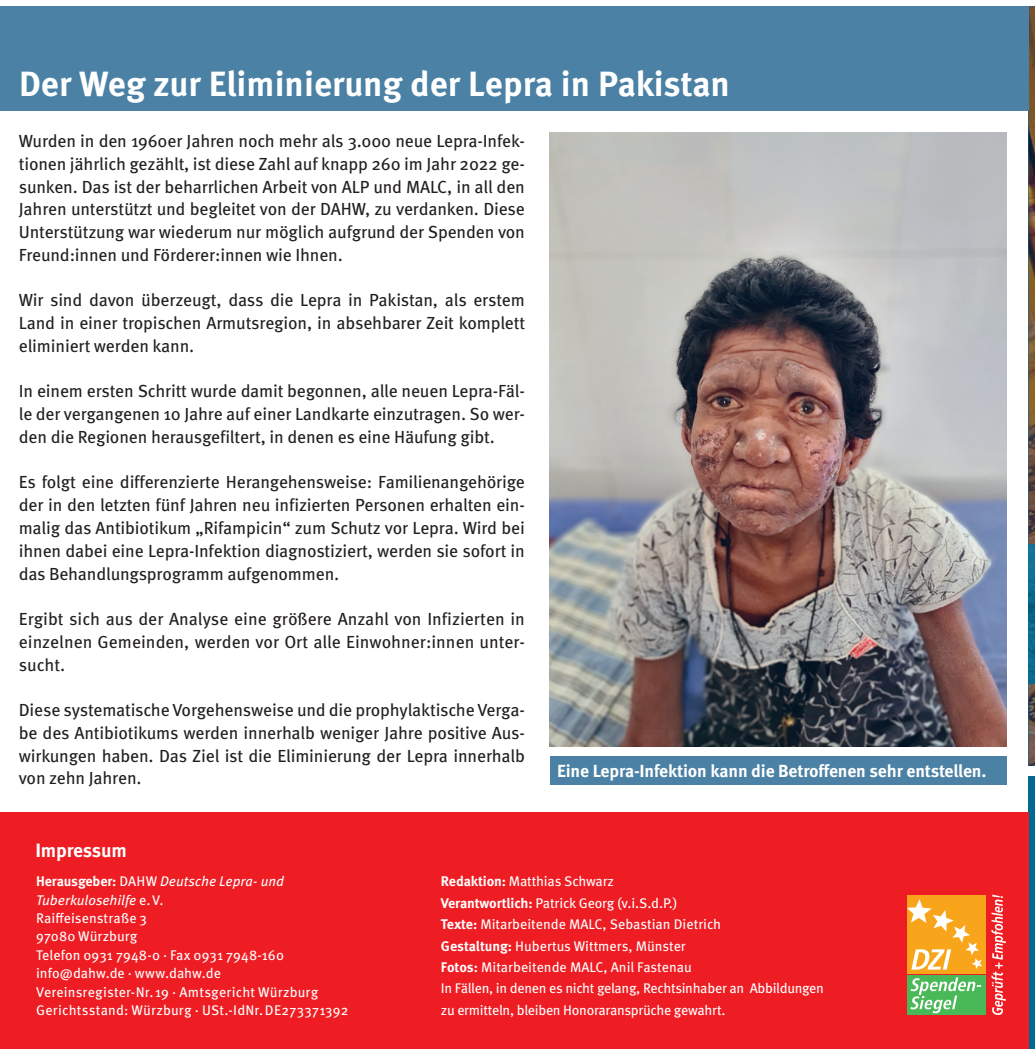
<style>
.page{position:relative;width:1035px;height:1055px;background:#fff}
.page>*{position:absolute;margin:0;border:0;box-sizing:border-box;transform-origin:0 0}
.t1{font:700 35px "Meta Pro";color:#fff}
.t2{font:700 19.25px "Meta OT";letter-spacing:-.015em;color:#fff}
.t3{font:17.5px/22.8px "Meta OT";letter-spacing:-.01em;color:#231f20;text-align:justify}
.t4{font:700 17.5px "Meta OT";letter-spacing:-.01em;color:#fff}
.t5{font:14px/18.4px "Meta OT";color:#fff}
.s1{font-weight:700}
.s2{font-style:italic}
</style>
<div class="page">
<div style="left:1028px;top:775px;width:7px;height:273px;background:#016991"></div>
<img style="left:1028px;top:6px;width:7px;height:759px">
<img style="left:1028px;top:544px;width:7px;height:139px">
<div style="left:0;top:812px;width:1028px;height:236px;background:#ee1d23"></div>
<div style="left:907px;top:894px;width:79px;height:79px;background:#f9a51b"></div>
<div style="left:907px;top:975px;width:79px;height:40px;background:#49b857"></div>
<svg style="left:910px;top:977px;width:71px;height:36px"></svg>
<svg style="left:907px;top:899px;width:75px;height:70px"></svg>
<svg style="left:991px;top:894px;width:15px;height:121px"></svg>
<div style="left:0;top:6px;width:1028px;height:105px;background:#4b81a4"></div>
<div style="left:550px;top:756px;width:456px;height:28px;background:#4b81a4"></div>
<img style="left:550px;top:133px;width:456px;height:613px">
<h1 class="t1" style="left:19px;top:56px;width:712px">Der Weg zur Eliminierung der Lepra in Pakistan</h1>
<p class="t3" style="left:19px;top:130px;width:508px">Wurden in den 1960er Jahren noch mehr als 3.000 neue Lepra-Infek&shy;tionen jährlich gezählt, ist diese Zahl auf knapp 260 im Jahr 2022 ge&shy;sunken. Das ist der beharrlichen Arbeit von ALP und MALC, in all den Jahren unterstützt und begleitet von der DAHW, zu verdanken. Diese Unterstützung war wiederum nur möglich aufgrund der Spenden von Freund:innen und Förderer:innen wie Ihnen.</p>
<p class="t3" style="left:19px;top:289px;width:508px">Wir sind davon überzeugt, dass die Lepra in Pakistan, als erstem Land in einer tropischen Armutsregion, in absehbarer Zeit komplett eliminiert werden kann.</p>
<p class="t3" style="left:19px;top:380px;width:508px">In einem ersten Schritt wurde damit begonnen, alle neuen Lepra-Fäl&shy;le der vergangenen 10 Jahre auf einer Landkarte einzutragen. So wer&shy;den die Regionen herausgefiltert, in denen es eine Häufung gibt.</p>
<p class="t3" style="left:19px;top:471px;width:508px">Es folgt eine differenzierte Herangehensweise: Familienangehörige der in den letzten fünf Jahren neu infizierten Personen erhalten ein&shy;malig das Antibiotikum „Rifampicin“ zum Schutz vor Lepra. Wird bei ihnen dabei eine Lepra-Infektion diagnostiziert, werden sie sofort in das Behandlungsprogramm aufgenommen.</p>
<p class="t3" style="left:19px;top:608px;width:507px">Ergibt sich aus der Analyse eine größere Anzahl von Infizierten in einzelnen Gemeinden, werden vor Ort alle Einwohner:innen unter&shy;sucht.</p>
<p class="t3" style="left:19px;top:699px;width:508px">Diese systematische Vorgehensweise und die prophylaktische Verga&shy;be des Antibiotikums werden innerhalb weniger Jahre positive Aus&shy;wirkungen haben. Das Ziel ist die Eliminierung der Lepra innerhalb von zehn Jahren.</p>
<p class="t4" style="left:557px;top:760px;width:431px">Eine Lepra-Infektion kann die Betroffenen sehr entstellen.</p>
<p class="t2" style="left:35px;top:837px;width:93px">Impressum</p>
<p class="t5" style="left:36px;top:872px;width:314px"><span class="s1">Herausgeber:</span> DAHW <span class="s2">Deutsche Lepra- und Tuberkulosehilfe</span> e. V.<br>Raiffeisenstraße 3<br>97080 Würzburg<br>Telefon 0931 7948-0 · Fax 0931 7948-160 info@dahw.de · www.dahw.de<br>Vereinsregister-Nr. 19 · Amtsgericht Würzburg Gerichtsstand: Würzburg · USt.-IdNr. DE273371392</p>
<p class="t5" style="left:441px;top:871px;width:384px;line-height:21.3px"><span class="s1">Redaktion:</span> Matthias Schwarz<br><span class="s1">Verantwortlich:</span> Patrick Georg (v.i.S.d.P.)<br><span class="s1">Texte:</span> Mitarbeitende MALC, Sebastian Dietrich<br><span class="s1">Gestaltung:</span> Hubertus Wittmers, Münster<br><span class="s1">Fotos:</span> Mitarbeitende MALC, Anil Fastenau<br>In Fällen, in denen es nicht gelang, Rechtsinhaber an Abbildungen zu ermitteln, bleiben Honoraransprüche gewahrt.</p>
</div>
